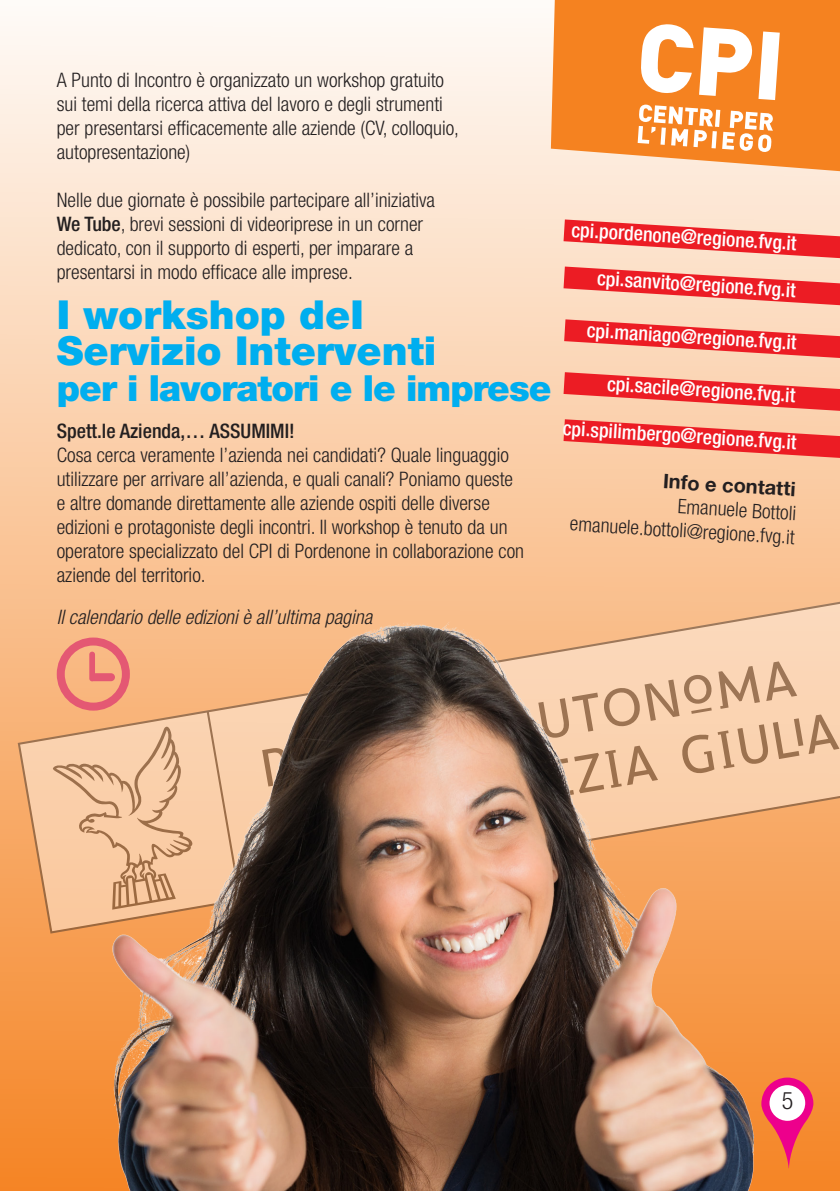
<style>
.page{position:relative;width:840px;height:1191px;background:#fff}
.page>*{position:absolute;margin:0;border:0;box-sizing:border-box;transform-origin:0 0}
.t1{font:900 40px/36px "Helvetica Neue LT Pro";color:#00aeef}
.t2{font:900 36px "Helvetica Neue LT Pro";letter-spacing:-.025em;color:#00aeef}
.t3{font:300 condensed 24px "Helvetica Neue LT Pro";color:#231f20}
.t4{font:300 condensed 20px/24px "Helvetica Neue LT Pro";color:#231f20}
.t5{font:500 condensed 20px "Helvetica Neue LT Pro";color:#fff}
.t6{font:italic 300 condensed 20px "Helvetica Neue LT Pro";color:#231f20}
.t7{font:500 condensed 20px "Helvetica Neue LT Pro";color:#231f20}
.t8{font:700 20px "Helvetica Neue LT Pro";color:#231f20}
.s1{font-weight:500}
</style>
<div class="page">
<div style="left:0;top:0;width:839px;height:1191px;background:linear-gradient(to bottom,#fefbf8,#f58525)"></div>
<svg style="left:18px;top:595px;width:821px;height:338px;background:#f7ba86"></svg>
<svg style="left:808px;top:714px;width:31px;height:40px"></svg>
<svg style="left:801px;top:1077px;width:12px;height:91px"></svg>
<img style="left:40px;top:602px;width:761px;height:589px">
<svg style="left:564px;top:319px;width:275px;height:39px;background:#f26f67"></svg>
<svg style="left:563px;top:419px;width:276px;height:39px;background:#f26b5f"></svg>
<svg style="left:563px;top:372px;width:276px;height:39px;background:#f26d63"></svg>
<svg style="left:563px;top:266px;width:276px;height:39px;background:#f3726b"></svg>
<svg style="left:563px;top:219px;width:276px;height:39px;background:#f3746f"></svg>
<svg style="left:550px;top:0;width:289px;height:171px;background:#f68f38"></svg>
<svg style="left:637px;top:24px;width:142px;height:128px"></svg>
<svg style="left:57px;top:637px;width:73px;height:73px;background:#f1947b"></svg>
<p class="t4" style="left:57px;top:68px;width:403px">A Punto di Incontro è organizzato un workshop gratuito sui temi della ricerca attiva del lavoro e degli strumenti per presentarsi efficacemente alle aziende (CV, colloquio, autopresentazione)</p>
<p class="t4" style="left:57px;top:188px;width:379px">Nelle due giornate è possibile partecipare all’iniziativa <span class="s1">We Tube</span>, brevi sessioni di videoriprese in un corner dedicato, con il supporto di esperti, per imparare a presentarsi in modo efficace alle imprese.</p>
<h1 class="t1" style="left:57px;top:296px;width:381px">I workshop deI<br>Servizio Interventi</h1>
<h2 class="t2" style="left:57px;top:366px;width:496px">per i lavoratori e le imprese</h2>
<p class="t7" style="left:57px;top:419px;width:239px">Spett.le Azienda,… ASSUMIMI!</p>
<p class="t4" style="left:57px;top:443px;width:468px">Cosa cerca veramente l’azienda nei candidati? Quale linguaggio utilizzare per arrivare all’azienda, e quali canali? Poniamo queste e altre domande direttamente alle aziende ospiti delle diverse edizioni e protagoniste degli incontri. Il workshop è tenuto da un operatore specializzato del CPI di Pordenone in collaborazione con aziende del territorio.</p>
<p class="t6" style="left:57px;top:605px;width:317px">Il calendario delle edizioni è all’ultima pagina</p>
<p class="t5" style="left:572px;top:216px;width:227px;rotate:4deg">cpi.pordenone@regione.fvg.it</p>
<p class="t5" style="left:597px;top:265px;width:200px;rotate:4deg">cpi.sanvito@regione.fvg.it</p>
<p class="t5" style="left:587px;top:317px;width:211px;rotate:4deg">cpi.maniago@regione.fvg.it</p>
<p class="t5" style="left:607px;top:371px;width:190px;rotate:4deg">cpi.sacile@regione.fvg.it</p>
<p class="t5" style="left:563px;top:415px;width:235px;rotate:4deg">cpi.spilimbergo@regione.fvg.it</p>
<p class="t8" style="left:663px;top:468px;width:134px;rotate:4deg">Info e contatti</p>
<p class="t4" style="left:572px;top:485px;width:226px;text-align:right;rotate:4deg">Emanuele Bottoli emanuele.bottoli@regione.fvg.it</p>
<p class="t3" style="left:781px;top:1086px;width:13px">5</p>
</div>
